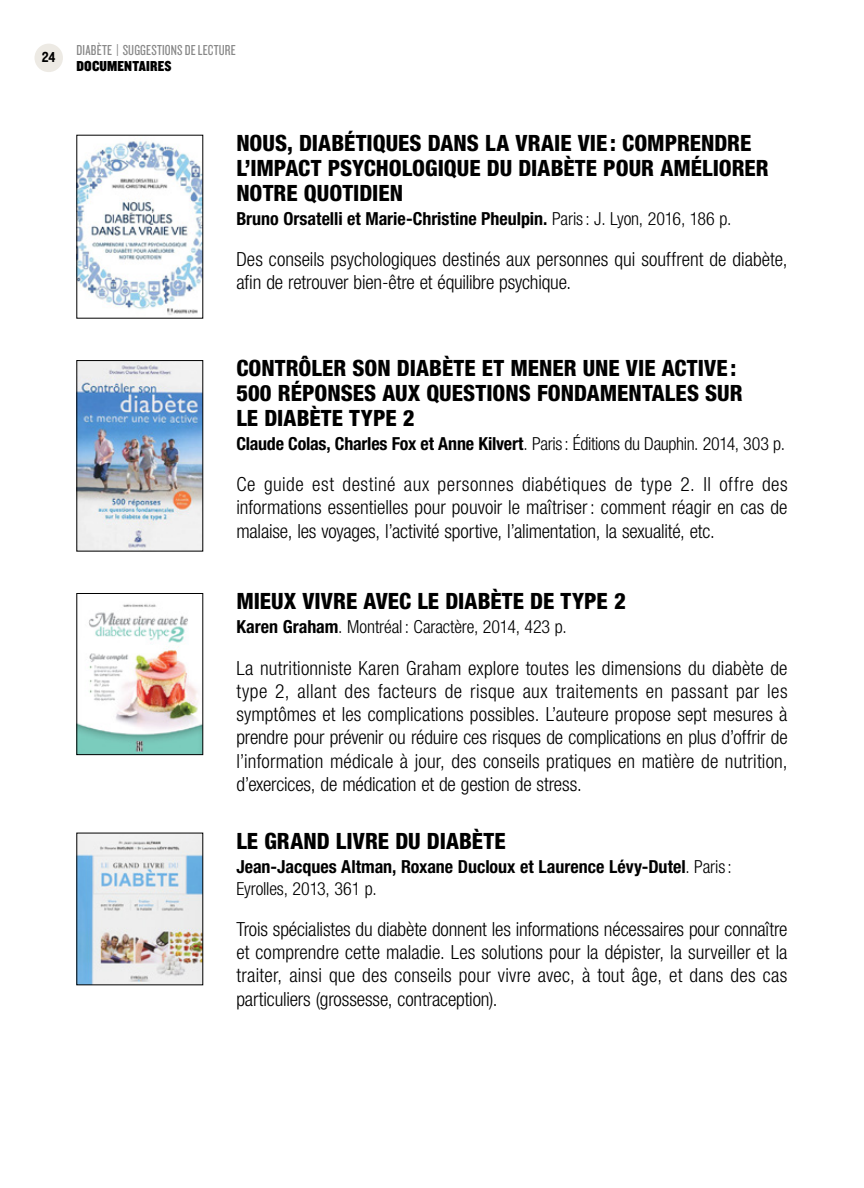
<style>
.page{position:relative;width:864px;height:1188px;background:#fff}
.page>*{position:absolute;margin:0;border:0;box-sizing:border-box;transform-origin:0 0}
.t1{font:800 condensed 22.5px/24.8px "Helvetica Neue LT Std";color:#000}
.t2{font:300 condensed 19.5px/23.2px "Helvetica Neue LT Std";letter-spacing:-.005em;color:#000;text-align:justify}
.t3{font:700 condensed 18px/21.8px "Helvetica Neue LT Std";letter-spacing:-.005em;color:#000}
.t4{font:300 condensed 18px "Helvetica Neue LT Std";letter-spacing:-.005em;color:#000}
.t5{font:15px "Knockout 28 Junior Feathrwt";letter-spacing:.01em;color:#878787}
.t6{font:15px "Knockout 70 Full Welterwt";letter-spacing:.01em;color:#000}
.t7{font:15px "Knockout HTF50 Welterweight";color:#000}
.s1{font-weight:300}
.s2{font-weight:700}
</style>
<div class="page">
<div style="left:34px;top:44px;width:29px;height:28px;background:#edeae4;border-radius:50%"></div>
<img style="left:79px;top:141px;width:122px;height:174px">
<img style="left:79px;top:362px;width:122px;height:187px">
<img style="left:79px;top:604px;width:122px;height:149px">
<div style="left:77px;top:593px;width:126px;height:162px;border:1px solid #000"></div>
<img style="left:79px;top:835px;width:122px;height:148px">
<p class="t7" style="left:42px;top:50px;width:15px">24</p>
<p class="t5" style="left:76px;top:41px;width:161px">DIABÈTE | SUGGESTIONS DE LECTURE</p>
<p class="t6" style="left:77px;top:56px;width:97px">DOCUMENTAIRES</p>
<p class="t1" style="left:236px;top:130px;width:534px">NOUS, DIABÉTIQUES DANS LA VRAIE VIE: COMPRENDRE<br>L’IMPACT PSYCHOLOGIQUE DU DIABÈTE POUR AMÉLIORER<br>NOTRE QUOTIDIEN</p>
<p class="t3" style="left:236px;top:207px;width:497px">Bruno Orsatelli et Marie-Christine Pheulpin. <span class="s1">Paris: J. Lyon, 2016, 186 p.</span></p>
<p class="t2" style="left:236px;top:247px;width:553px">Des conseils psychologiques destinés aux personnes qui souffrent de diabète, afin de retrouver bien-être et équilibre psychique.</p>
<p class="t1" style="left:236px;top:356px;width:508px">CONTRÔLER SON DIABÈTE ET MENER UNE VIE ACTIVE:<br>500 RÉPONSES AUX QUESTIONS FONDAMENTALES SUR<br>LE DIABÈTE TYPE 2</p>
<p class="t3" style="left:236px;top:432px;width:550px">Claude Colas, Charles Fox et Anne Kilvert<span class="s1">. Paris: Éditions du Dauphin. 2014, 303 p.</span></p>
<p class="t2" style="left:236px;top:473px;width:553px">Ce guide est destiné aux personnes diabétiques de type 2. Il offre des informations essentielles pour pouvoir le maîtriser : comment réagir en cas de malaise, les voyages, l’activité sportive, l’alimentation, la sexualité, etc.</p>
<p class="t1" style="left:236px;top:589px;width:391px">MIEUX VIVRE AVEC LE DIABÈTE DE TYPE 2</p>
<p class="t4" style="left:236px;top:617px;width:332px"><span class="s2">Karen Graham</span>. Montréal : Caractère, 2014, 423 p.</p>
<p class="t2" style="left:236px;top:656px;width:553px">La nutritionniste Karen Graham explore toutes les dimensions du diabète de type 2, allant des facteurs de risque aux traitements en passant par les symptômes et les complications possibles. L’auteure propose sept mesures à prendre pour prévenir ou réduire ces risques de complications en plus d’offrir de l’information médicale à jour, des conseils pratiques en matière de nutrition, d’exercices, de médication et de gestion de stress.</p>
<p class="t1" style="left:236px;top:828px;width:271px">LE GRAND LIVRE DU DIABÈTE</p>
<p class="t3" style="left:236px;top:855px;width:497px">Jean-Jacques Altman, Roxane Ducloux et Laurence Lévy-Dutel<span class="s1">. Paris:<br>Eyrolles, 2013, 361 p.</span></p>
<p class="t2" style="left:236px;top:917px;width:553px">Trois spécialistes du diabète donnent les informations nécessaires pour connaître et comprendre cette maladie. Les solutions pour la dépister, la surveiller et la traiter, ainsi que des conseils pour vivre avec, à tout âge, et dans des cas particuliers (grossesse, contraception).</p>
</div>
